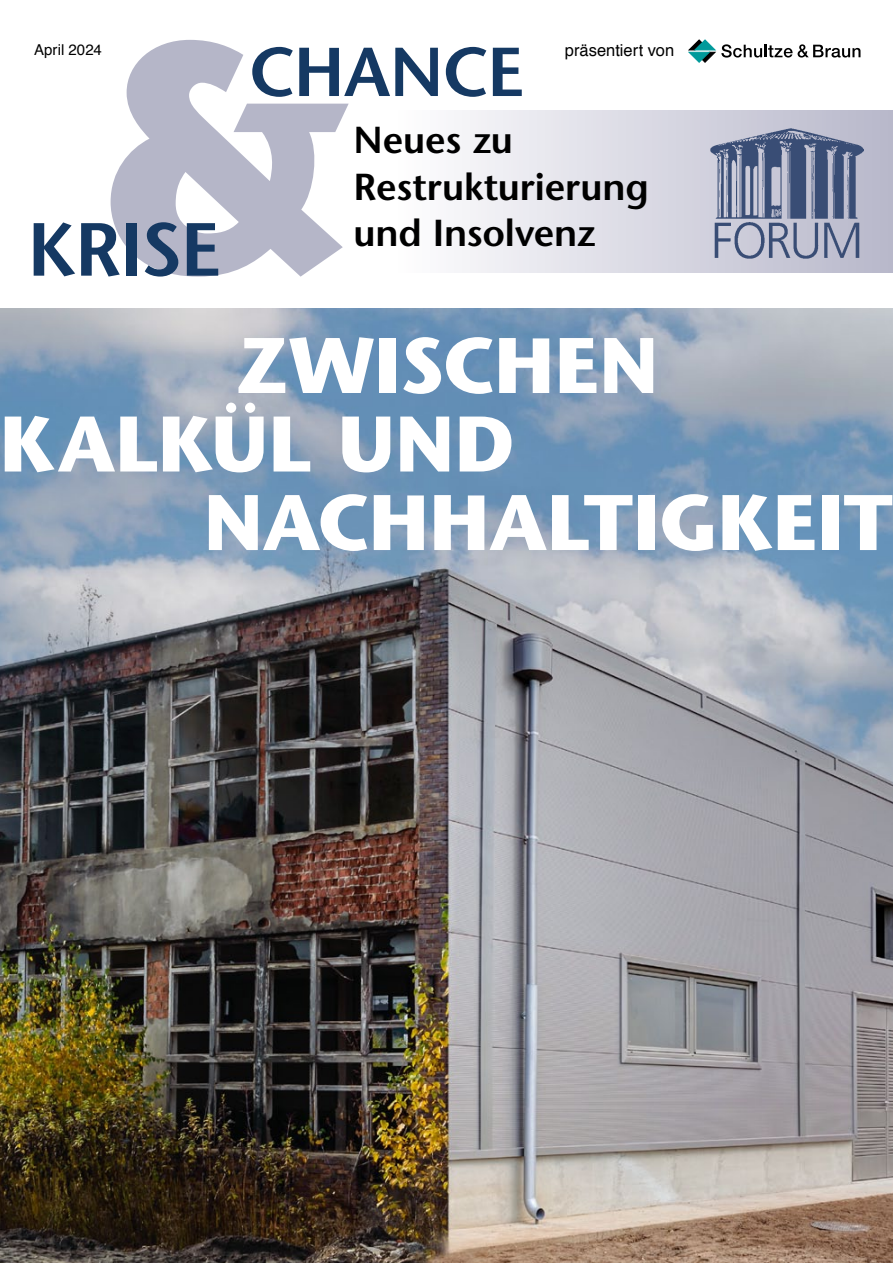
<style>
.page{position:relative;width:893px;height:1263px;background:#fff}
.page>*{position:absolute;margin:0;border:0;box-sizing:border-box;transform-origin:0 0}
.t1{font:700 78.45px/78.4px "Stone Sans";color:#fff}
.t2{font:600 75px "Stone Sans";letter-spacing:-.02em;color:#153963}
.t3{font:600 69px "Stone Sans";letter-spacing:-.01em;color:#153963}
.t4{font:600 37.5px/46.5px "Stone Sans";letter-spacing:-.005em;color:#000}
.t5{font:16.5px "Helvetica";color:#000}
.t6{font:15px "Helvetica";letter-spacing:.005em;color:#000}
</style>
<div class="page">
<img style="left:0;top:308px;width:893px;height:955px">
<div style="left:391px;top:111px;width:502px;height:161px;background:linear-gradient(to right,#fffeff,#b7b7ca)"></div>
<svg style="left:111px;top:40px;width:238px;height:237px;fill:#b5b6c8"></svg>
<img style="left:710px;top:129px;width:153px;height:130px">
<svg style="left:721px;top:44px;width:139px;height:14px"></svg>
<svg style="left:689px;top:40px;width:26px;height:22px"></svg>
<p class="t6" style="left:34px;top:39px;width:69px">April 2024</p>
<p class="t5" style="left:565px;top:38px;width:111px">präsentiert von</p>
<h3 class="t3" style="left:249px;top:30px;width:277px">Chance</h3>
<h2 class="t2" style="left:27px;top:204px;width:195px">Krise</h2>
<p class="t4" style="left:354px;top:117px;width:297px">Neues zu -Restrukturierung und I nsolvenz</p>
<h1 class="t1" style="left:0;top:326px;width:659px;text-indent:235px">ZWISCHEN<br>KALKÜL UND</h1>
<h1 class="t1" style="left:204px;top:483px;width:690px">NACHHALTIGKEIT</h1>
</div>
